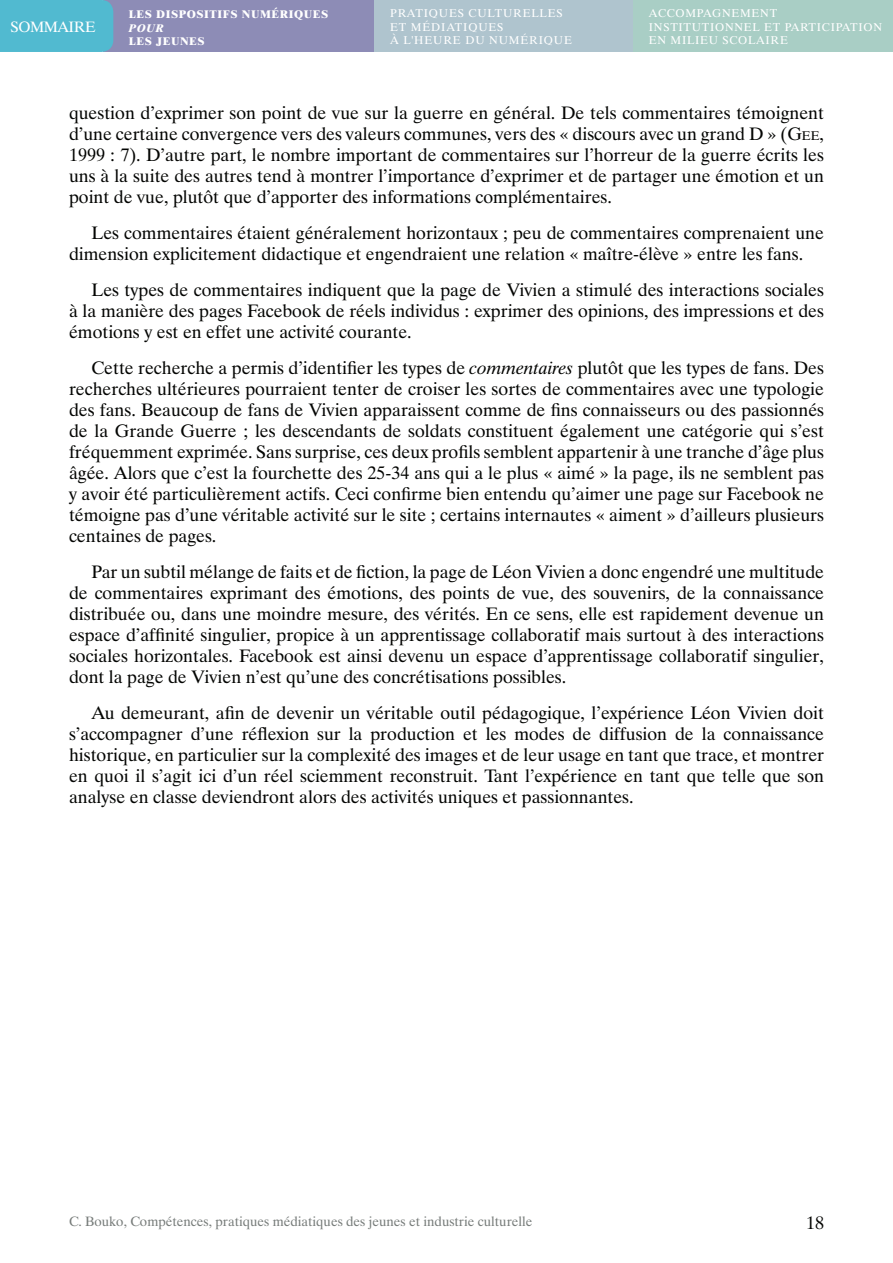
<style>
.page{position:relative;width:893px;height:1263px;background:#fff}
.page>*{position:absolute;margin:0;border:0;box-sizing:border-box;transform-origin:0 0}
.t1{font:18px/21px "Dutch 801 BT";color:#040503;text-align:justify}
.t2{font:18px "Dutch 801 BT";color:#040503}
.t3{font:15px "Dutch 801 BT";letter-spacing:-.03em;color:#fff}
.t4{font:13.5px "Dutch 801 BT";color:#777c7a}
.t5{font:11.25px/13.8px "Dutch 801 BT";letter-spacing:.07em;color:#fff}
.t6{font:800 11.25px "Dutch 801 BT";letter-spacing:.05em;color:#fff}
.t7{font:italic 800 11.25px "Dutch 801 BT";color:#fff}
.s1{font-style:inherit}
.s2{font-size:12.6px}
.s3{font-style:italic}
</style>
<div class="page">
<div style="left:373px;top:0;width:260px;height:52px;background:#afc4ce"></div>
<div style="left:103px;top:0;width:270px;height:52px;background:#8d8cb6"></div>
<div style="left:633px;top:0;width:260px;height:52px;background:#a9cec5"></div>
<div style="left:0;top:0;width:113px;height:52px;background:#51bad0"></div>
<p class="t3" style="left:11px;top:17px;width:86px">sommaire</p>
<p class="t6" style="left:129px;top:7px;width:201px">LES DISPOSITIFS NUMÉRIQUES</p>
<p class="t7" style="left:129px;top:21px;width:36px">POUR</p>
<p class="t6" style="left:129px;top:35px;width:77px">LES JEUNES</p>
<p class="t5" style="left:390px;top:6px;width:183px">Pratiques culturelles et médiatiques<br>à l'heure du numérique</p>
<p class="t5" style="left:649px;top:6px;width:235px">Accompagnement institutionnel et participation en milieu scolaire</p>
<p class="t1" style="left:69px;top:102px;width:756px">question d’exprimer son point de vue sur la guerre en général. De tels commentaires témoignent d’une certaine convergence vers des valeurs communes, vers des « discours avec un grand D » (<span class="s1">G</span><span class="s2">ee</span>, 1999 : 7). D’autre part, le nombre important de commentaires sur l’horreur de la guerre écrits les uns à la suite des autres tend à montrer l’importance d’exprimer et de partager une émotion et un point de vue, plutôt que d’apporter des informations complémentaires.</p>
<p class="t1" style="left:69px;top:222px;width:756px;text-indent:22px">Les commentaires étaient généralement horizontaux ; peu de commentaires comprenaient une dimension explicitement didactique et engendraient une relation « maître-élève » entre les fans.</p>
<p class="t1" style="left:69px;top:279px;width:756px;text-indent:22px">Les types de commentaires indiquent que la page de Vivien a stimulé des interactions sociales à la manière des pages Facebook de réels individus : exprimer des opinions, des impressions et des émotions y est en effet une activité courante.</p>
<p class="t1" style="left:69px;top:357px;width:757px;text-indent:22px">Cette recherche a permis d’identifier les types de <span class="s3">commentaires</span> plutôt que les types de fans. Des recherches ultérieures pourraient tenter de croiser les sortes de commentaires avec une typologie des fans. Beaucoup de fans de Vivien apparaissent comme de fins connaisseurs ou des passionnés de la Grande Guerre ; les descendants de soldats constituent également une catégorie qui s’est fréquemment exprimée. Sans surprise, ces deux profils semblent appartenir à une tranche d’âge plus âgée. Alors que c’est la fourchette des 25-34 ans qui a le plus « aimé » la page, ils ne semblent pas y avoir été particulièrement actifs. Ceci confirme bien entendu qu’aimer une page sur Facebook ne témoigne pas d’une véritable activité sur le site ; certains internautes « aiment » d’ailleurs plusieurs centaines de pages.</p>
<p class="t1" style="left:69px;top:561px;width:757px;text-indent:22px">Par un subtil mélange de faits et de fiction, la page de Léon Vivien a donc engendré une multitude de commentaires exprimant des émotions, des points de vue, des souvenirs, de la connaissance distribuée ou, dans une moindre mesure, des vérités. En ce sens, elle est rapidement devenue un espace d’affinité singulier, propice à un apprentissage collaboratif mais surtout à des interactions sociales horizontales. Facebook est ainsi devenu un espace d’apprentissage collaboratif singulier, dont la page de Vivien n’est qu’une des concrétisations possibles.</p>
<p class="t1" style="left:69px;top:702px;width:757px;text-indent:22px">Au demeurant, afin de devenir un véritable outil pédagogique, l’expérience Léon Vivien doit s’accompagner d’une réflexion sur la production et les modes de diffusion de la connaissance historique, en particulier sur la complexité des images et de leur usage en tant que trace, et montrer en quoi il s’agit ici d’un réel sciemment reconstruit. Tant l’expérience en tant que telle que son analyse en classe deviendront alors des activités uniques et passionnantes.</p>
<p class="t4" style="left:69px;top:1213px;width:465px">C. Bouko, Compétences, pratiques médiatiques des jeunes et industrie culturelle</p>
<p class="t2" style="left:806px;top:1212px;width:19px">18</p>
</div>
